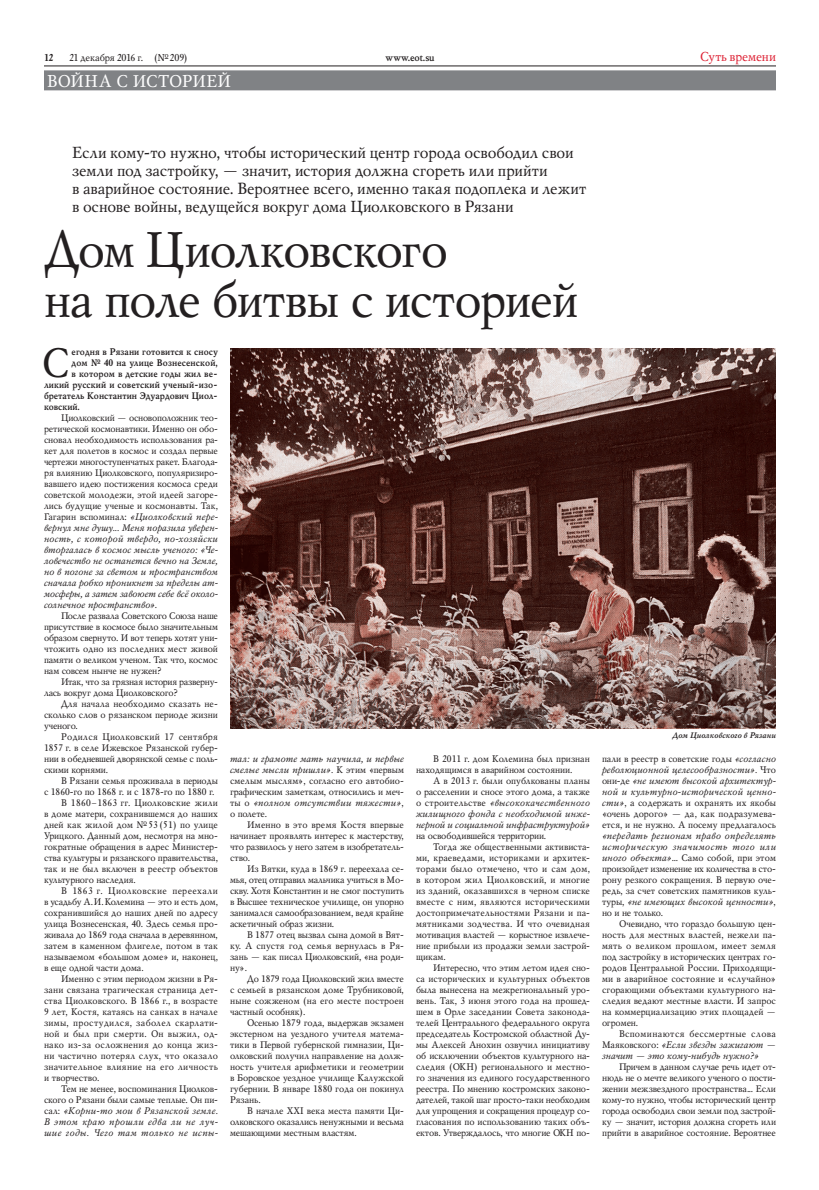
<style>
.page{position:relative;width:819px;height:1190px;background:#fff}
.page>*{position:absolute;margin:0;border:0;box-sizing:border-box;transform-origin:0 0}
.Heading{font:50px/50px "Mysl";letter-spacing:-.035em;color:#231f20}
.DropCap{font:40.9px "Mysl";color:#231f20}
.t1{font:17px "Mysl";color:#fff}
.Overheading{font:16px/18px "Mysl";letter-spacing:-.005em;color:#231f20}
.t2{font:13px "Mysl";letter-spacing:-.01em;color:#dd2033}
.t3{font:10px "Mysl";letter-spacing:-.015em;color:#231f20}
.t4{font:700 10px "Mysl";letter-spacing:-.015em;color:#231f20}
.t5{font:9.5px/11px "Mysl";letter-spacing:-.005em;color:#231f20;text-align:justify}
.t6{font:italic 9.5px/11px "Mysl";letter-spacing:.025em;color:#231f20;text-align:justify}
.DropCap-2{font:700 9.5px "Mysl";letter-spacing:.005em;color:#231f20}
.t7{font:9.5px/11px "Mysl";letter-spacing:-.025em;color:#231f20}
.t8{font:italic 700 8px "Mysl";color:#231f20}
.s1{font-style:italic}
.s2{font-style:normal}
</style>
<div class="page">
<hr style="left:44px;top:66px;width:732px;height:1px;background:#231f20">
<div style="left:44px;top:70px;width:732px;height:20px;background:#808285"></div>
<img style="left:230px;top:348px;width:546px;height:381px">
<p class="t4" style="left:44px;top:50px;width:11px">12</p>
<p class="t3" style="left:69px;top:51px;width:120px">21 декабря 2016 г. (№209)</p>
<p class="t4" style="left:386px;top:50px;width:51px">www.eot.su</p>
<h3 class="t2" style="left:700px;top:48px;width:77px">Суть времени</h3>
<h3 class="t1" style="left:47px;top:70px;width:99px">Война с историе</h3>
<h3 class="t1" style="left:218px;top:70px;width:15px">й</h3>
<p class="Overheading" style="left:72px;top:143px;width:516px">Если кому-то нужно, чтобы исторический центр города освободил свои земли под застройку, — значит, история должна сгореть или прийти<br>в аварийное состояние. Вероятнее всего, именно такая подоплека и лежит в основе войны, ведущейся вокруг дома Циолковского в Рязани</p>
<p class="Heading" style="left:44px;top:224px;width:536px">Дом Циолковского<br>на поле битвы с историей</p>
<p class="DropCap" style="left:42px;top:336px;width:29px">С</p>
<p class="DropCap-2" style="left:72px;top:345px;width:148px">егодня в Рязани готовится к сносу</p>
<p class="DropCap-2" style="left:72px;top:356px;width:148px">дом № 40 на улице Вознесенской,</p>
<p class="DropCap-2" style="left:72px;top:367px;width:148px">в котором в детские годы жил ве-</p>
<p class="DropCap-2" style="left:44px;top:378px;width:175px">ликий русский и советский ученый-изо-</p>
<p class="DropCap-2" style="left:44px;top:389px;width:175px">бретатель Константин Эдуардович Циол-</p>
<p class="DropCap-2" style="left:44px;top:400px;width:37px">ковский.</p>
<p class="t5" style="left:44px;top:412px;width:176px;text-align:left;text-indent:17px">Циолковский — основоположник тео&shy;ретической космонавтики. Именно он обо&shy;сновал необходимость использования ра&shy;кет для полетов в космос и создал первые чертежи многоступенчатых ракет. Благода&shy;ря влиянию Циолковского, популяризиро&shy;вавшего идею постижения космоса среди советской молодежи, этой идеей загоре&shy;лись будущие ученые и космонавты. Так, Гагарин вспоминал: <span class="s1">«Циолковский пере&shy;вернул мне душу... Меня поразила уверен&shy;ность, с которой твердо, по-хозяйски вторгалась в космос мысль ученого: «Че&shy;ловечество не останется вечно на Земле, но в погоне за светом и пространством сначала робко проникнет за пределы ат&shy;мосферы, а затем завоюет себе всё около&shy;солнечное пространство»</span>.</p>
<p class="t5" style="left:44px;top:610px;width:176px;text-indent:17px">После развала Советского Союза наше присутствие в космосе было значительным образом свернуто. И вот теперь хотят уни&shy;чтожить одно из последних мест живой памяти о великом ученом. Так что, космос нам совсем нынче не нужен?</p>
<p class="t7" style="left:44px;top:676px;width:176px;text-indent:17px">Итак, что за грязная история разверну&shy;лась вокруг дома Циолковского?</p>
<p class="t5" style="left:44px;top:698px;width:176px;text-indent:17px">Для начала необходимо сказать не&shy;сколько слов о рязанском периоде жизни ученого.</p>
<p class="t5" style="left:44px;top:731px;width:176px;text-indent:17px">Родился Циолковский 17 сентября 1857 г. в селе Ижевское Рязанской губер&shy;нии в обедневшей дворянской семье с поль&shy;скими корнями.</p>
<p class="t5" style="left:44px;top:775px;width:176px;text-indent:17px">В Рязани семья проживала в периоды с 1860-го по 1868 г. и с 1878-го по 1880 г.</p>
<p class="t5" style="left:44px;top:797px;width:176px;text-indent:17px">В 1860–1863 гг. Циолковские жили в доме матери, сохранившемся до наших дней как жилой дом №53 (51) по улице Урицкого. Данный дом, несмотря на мно&shy;гократные обращения в адрес Министер&shy;ства культуры и рязанского правительства, так и не был включен в реестр объектов культурного наследия.</p>
<p class="t5" style="left:44px;top:885px;width:176px;text-indent:17px">В 1863 г. Циолковские переехали в усадьбу А.И.Колемина — это и есть дом, сохранившийся до наших дней по адресу улица Вознесенская, 40. Здесь семья про&shy;живала до 1869 года сначала в деревянном, затем в каменном флигеле, потом в так называемом «большом доме» и, наконец, в еще одной части дома.</p>
<p class="t5" style="left:44px;top:973px;width:176px;text-indent:17px">Именно с этим периодом жизни в Ря&shy;зани связана трагическая страница дет&shy;ства Циолковского. В 1866 г., в возрасте 9 лет, Костя, катаясь на санках в начале зимы, простудился, заболел скарлати&shy;ной и был при смерти. Он выжил, од&shy;нако из-за осложнения до конца жиз&shy;ни частично потерял слух, что оказало значительное влияние на его личность и творчество.</p>
<p class="t6" style="left:44px;top:1083px;width:176px;text-indent:17px"><span class="s2">Тем не менее, воспоминания Циолков&shy;ского о Рязани были самые теплые. Он пи&shy;сал:</span> «Корни-то мои в Рязанской земле.<br>В этом краю прошли едва ли не луч&shy;шие годы. Чего там только не испы-</p>
<p class="t5" style="left:416px;top:753px;width:176px;text-indent:17px">В 2011 г. дом Колемина был признан находящимся в аварийном состоянии.</p>
<p class="t5" style="left:416px;top:775px;width:176px;text-indent:17px">А в 2013 г. были опублкованы планы о расселении и сносе этого дома, а также о строительстве <span class="s1">«высококачественного жилищного фонда с необходимой инже&shy;нерной и социальной инфраструктурой» </span>на освободившейся территории.</p>
<p class="t5" style="left:416px;top:841px;width:176px;text-indent:17px">Тогда же общественными активиста&shy;ми, краеведами, историками и архитек&shy;торами было отмечено, что и сам дом, в котором жил Циолковский, и многие из зданий, оказавшихся в черном списке вместе с ним, являются историческими достопримечательностями Рязани и па&shy;мятниками зодчества. И что очевидная мотивация властей — корыстное извлече&shy;ние прибыли из продажи земли застрой&shy;щикам.</p>
<p class="t5" style="left:416px;top:962px;width:176px;text-indent:17px">Интересно, что этим летом идея сно&shy;са исторических и культурных объектов была вынесена на межрегиональный уро&shy;вень. Так, 3 июня этого года на прошед&shy;шем в Орле заседании Совета законода&shy;телей Центрального федерального округа председатель Костромской областной Ду&shy;мы Алексей Анохин озвучил инициативу об исключении объектов культурного на&shy;следия (ОКН) регионального и местно&shy;го значения из единого государственного реестра. По мнению костромских законо&shy;дателей, такой шаг просто-таки необходим для упрощения и сокращения процедур со&shy;гласования по использованию таких объ&shy;ектов. Утверждалось, что многие ОКН по-</p>
<p class="t5" style="left:230px;top:753px;width:176px"><span class="s1">тал: и грамоте мать научила, и первые смелые мысли пришли».</span> К этим «первым смелым мыслям», согласно его автобио&shy;графическим заметкам, относились и меч&shy;ты о <span class="s1">«полном отсутствии тяжести»</span>, о полете.</p>
<p class="t5" style="left:230px;top:819px;width:175px;text-indent:17px">Именно в это время Костя впервые начинает проявлять интерес к мастерству, что развилось у него затем в изобретатель&shy;ство.</p>
<p class="t5" style="left:230px;top:863px;width:176px;text-indent:17px">Из Вятки, куда в 1869 г. переехала се&shy;мья, отец отправил мальчика учиться в Мо&shy;скву. Хотя Константин и не смог поступить в Высшее техническое училище, он упорно занимался самообразованием, ведя крайне аскетичный образ жизни.</p>
<p class="t5" style="left:230px;top:929px;width:176px;text-indent:17px">В 1877 отец вызвал сына домой в Вят&shy;ку. А спустя год семья вернулась в Ря&shy;зань — как писал Циолковский, «на роди&shy;ну».</p>
<p class="t5" style="left:230px;top:973px;width:176px;text-indent:17px">До 1879 года Циолковский жил вместе с семьей в рязанском доме Трубниковой, ныне сожженом (на его месте построен частный особняк).</p>
<p class="t5" style="left:230px;top:1017px;width:176px;text-indent:17px">Осенью 1879 года, выдержав экзамен экстерном на уездного учителя матема&shy;тики в Первой губернской гимназии, Ци&shy;олковский получил направление на долж&shy;ность учителя арифметики и геометрии в Боровское уездное училище Калужской губернии. В январе 1880 года он покинул Рязань.</p>
<p class="t5" style="left:230px;top:1105px;width:176px;text-indent:17px">В начале XXI века места памяти Ци&shy;олковского оказались ненужными и весьма мешающими местным властям.</p>
<p class="t8" style="left:672px;top:730px;width:105px">Дом Циолковского в Рязани</p>
<p class="t5" style="left:602px;top:753px;width:176px">пали в реестр в советские годы <span class="s1">«согласно революционной целесообразности».</span> Что они-де <span class="s1">«не имеют высокой архитектур&shy;ной и культурно-исторической ценно&shy;сти»</span>, а содержать и охранять их якобы «очень дорого» — да, как подразумева&shy;ется, и не нужно. А посему предлагалось <span class="s1">«передать регионам право определять историческую значимость того или иного объекта»</span>... Само собой, при этом произойдет изменение их количества в сто&shy;рону резкого сокращения. В первую оче&shy;редь, за счет советских памятников куль&shy;туры, <span class="s1">«не имеющих высокой ценности»</span>, но и не только.</p>
<p class="t5" style="left:602px;top:918px;width:176px;text-indent:17px">Очевидно, что гораздо большую цен&shy;ность для местных властей, нежели па&shy;мять о великом прошлом, имеет земля под застройку в исторических центрах го&shy;родов Центральной России. Приходящи&shy;ми в аварийное состояние и «случайно» сгорающими объектами культурного на&shy;следия ведают местные власти. И запрос на коммерциализацию этих площадей — огромен.</p>
<p class="t6" style="left:602px;top:1028px;width:176px;text-indent:17px"><span class="s2">Вспоминаются бессмертные слова Маяковского:</span> «Если звезды зажигают — значит — это кому-нибудь нужно?»</p>
<p class="t5" style="left:602px;top:1061px;width:176px;text-indent:17px">Причем в данном случае речь идет от&shy;нюдь не о мечте великого ученого о пости&shy;жении межзвездного пространства... Если кому-то нужно, чтобы исторический центр города освободил свои земли под застрой&shy;ку — значит, история должна сгореть или прийти в аварийное состояние. Вероятнее</p>
</div>
